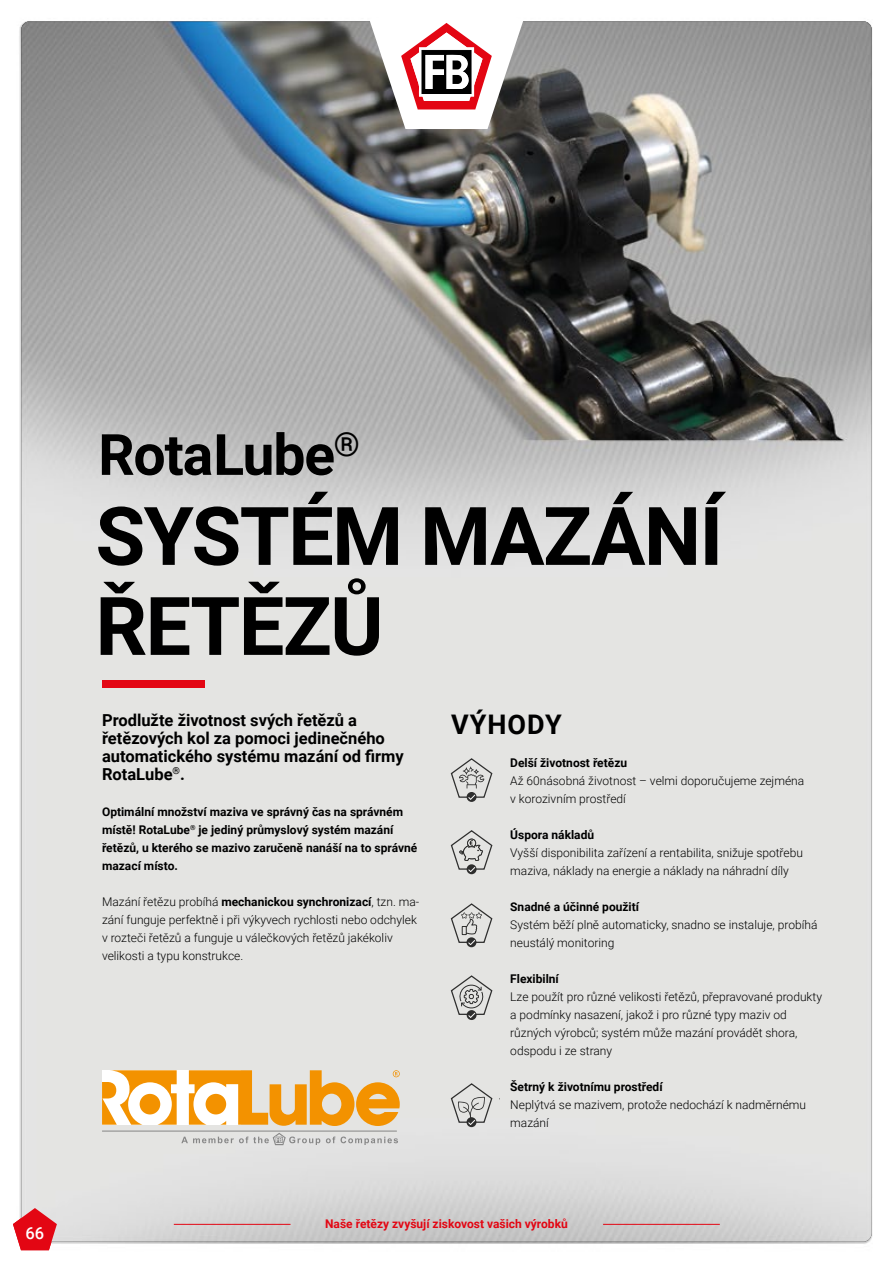
<style>
.page{position:relative;width:893px;height:1263px;background:#fff}
.page>*{position:absolute;margin:0;border:0;box-sizing:border-box;transform-origin:0 0}
.t1{font:700 81px/90px "Roboto";letter-spacing:-.02em;color:#000}
.t2{font:700 57px "Roboto";letter-spacing:-.02em;color:#000}
.t3{font:700 27px "Roboto";letter-spacing:.035em;color:#000}
.t4{font:700 16.5px/18px "Roboto";color:#000}
.t5{font:500 16.5px "Roboto";color:#fff}
.t6{font:500 15px "Roboto";color:#fff}
.t7{font:300 12px/18px "Roboto";color:#000}
.t8{font:700 12px/18px "Roboto";color:#000}
.t9{font:700 12px "Roboto";color:#e30613}
.t10{font:900 7.65px "Roboto";color:#000}
.t11{font:500 5.1px "Roboto";color:#000}
.t12{font:4.5px "Myriad Pro";color:#000}
.t13{font:4.5px "Roboto";color:#000}
.s1{font-weight:700}
.s2{font-family:"Myriad Pro";font-weight:400}
.s3{font-family:"Hira Maru Pro W4";font-weight:400}
.s4{font-weight:300}
</style>
<div class="page">
<img style="left:21px;top:21px;width:851px;height:1221px">
<hr style="left:174px;top:1224px;width:117px;height:1px;background:#e30613">
<hr style="left:603px;top:1224px;width:117px;height:1px;background:#e30613">
<svg style="left:369px;top:21px;width:155px;height:108px"></svg>
<svg style="left:450px;top:974px;width:43px;height:45px;background:#c2c2c0"></svg>
<svg style="left:450px;top:902px;width:47px;height:44px;background:#c8c8c7"></svg>
<div style="left:467px;top:1117px;width:9px;height:10px;background:#303030;border-radius:50%"></div>
<svg style="left:450px;top:1082px;width:43px;height:44px;background:#c7c7c6"></svg>
<svg style="left:499px;top:1082px;width:1px;height:41px"></svg>
<svg style="left:467px;top:792px;width:10px;height:10px"></svg>
<svg style="left:450px;top:757px;width:43px;height:43px;background:#c5c5c3"></svg>
<svg style="left:450px;top:829px;width:43px;height:44px;background:#c4c4c2"></svg>
<div style="left:102px;top:680px;width:102px;height:8px;background:#e30613"></div>
<div style="left:102px;top:1070px;width:138px;height:55px;background:#fff"></div>
<svg style="left:102px;top:1070px;width:75px;height:55px"></svg>
<div style="left:140px;top:1094px;width:20px;height:20px;background:#f39200;border-radius:50%"></div>
<svg style="left:189px;top:1070px;width:211px;height:56px;background:#efbc6f"></svg>
<svg style="left:326px;top:1136px;width:72px;height:9px"></svg>
<hr style="left:102px;top:1130px;width:295px;height:1px;background:#878787">
<svg style="left:181px;top:1133px;width:139px;height:12px;background:#d2d2d1"></svg>
<svg style="left:13px;top:1208px;width:44px;height:42px;background:#e54b54"></svg>
<h3 class="t5" style="left:26px;top:1221px;width:20px">66</h3>
<p class="t6" style="left:26px;top:1222px;width:19px">66</p>
<h2 class="t2" style="left:98px;top:415px;width:263px">RotaLube<sup>®</sup></h2>
<h1 class="t1" style="left:95px;top:488px;width:629px">SYSTÉM MAZÁNÍ<br>ŘETĚZŮ</h1>
<h3 class="t4" style="left:102px;top:710px;width:303px">Prodlužte životnost svých řetězů a řetězových kol za pomoci jedinečného automatického systému mazání od firmy<br>RotaLube<sup>®</sup>.</h3>
<p class="t8" style="left:102px;top:802px;width:317px">Optimální množství maziva ve správný čas na správném místě! RotaLube<sup>®</sup> je jediný průmyslový systém mazání řetězů, u kterého se mazivo zaručeně nanáší na to správné mazací místo.</p>
<p class="t7" style="left:102px;top:892px;width:319px">Mazání řetězu probíhá <span class="s1">mechanickou synchronizací</span>, tzn. ma&shy;zání funguje perfektně i při výkyvech rychlosti nebo odchylek v rozteči řetězů a funguje u válečkových řetězů jakékoliv velikosti a typu konstrukce.</p>
<h3 class="t3" style="left:451px;top:705px;width:112px">VÝHODY</h3>
<p class="t8" style="left:510px;top:753px;width:118px">Delší životnost řetězu</p>
<p class="t7" style="left:510px;top:771px;width:295px">Až 60násobná životnost – velmi doporučujeme zejména v korozivním prostředí</p>
<p class="t8" style="left:510px;top:825px;width:85px">Úspora nákladů</p>
<p class="t7" style="left:510px;top:843px;width:294px">Vyšší disponibilita zařízení a rentabilita, snižuje spotřebu maziva, náklady na energie a náklady na náhradní díly</p>
<p class="t8" style="left:510px;top:897px;width:130px">Snadné a účinné použití</p>
<p class="t7" style="left:510px;top:915px;width:309px">Systém běží plně automaticky, snadno se instaluje, probíhá neustálý monitoring</p>
<p class="t8" style="left:510px;top:969px;width:50px">Flexibilní</p>
<p class="t7" style="left:510px;top:987px;width:313px">Lze použít pro různé velikosti řetězů, přepravované produkty a podmínky nasazení, jakož i pro různé typy maziv od různých výrobců; systém může mazání provádět shora, odspodu i ze strany</p>
<p class="t8" style="left:510px;top:1077px;width:154px">Šetrný k životnímu prostředí</p>
<p class="t7" style="left:510px;top:1095px;width:297px">Neplýtvá se mazivem, protože nedochází k nadměrnému mazání</p>
<p class="t10" style="left:522px;top:832px;width:19px">A <span class="s2">/</span><span class="s3">連</span></p>
<p class="t12" style="left:516px;top:908px;width:20px">ISO 16047</p>
<p class="t11" style="left:556px;top:924px;width:21px">DIN<span class="s4">/</span> ISO</p>
<p class="t13" style="left:631px;top:991px;width:3px">!</p>
<p class="t9" style="left:325px;top:1215px;width:244px">Naše řetězy zvyšují ziskovost vašich výrobků</p>
</div>
